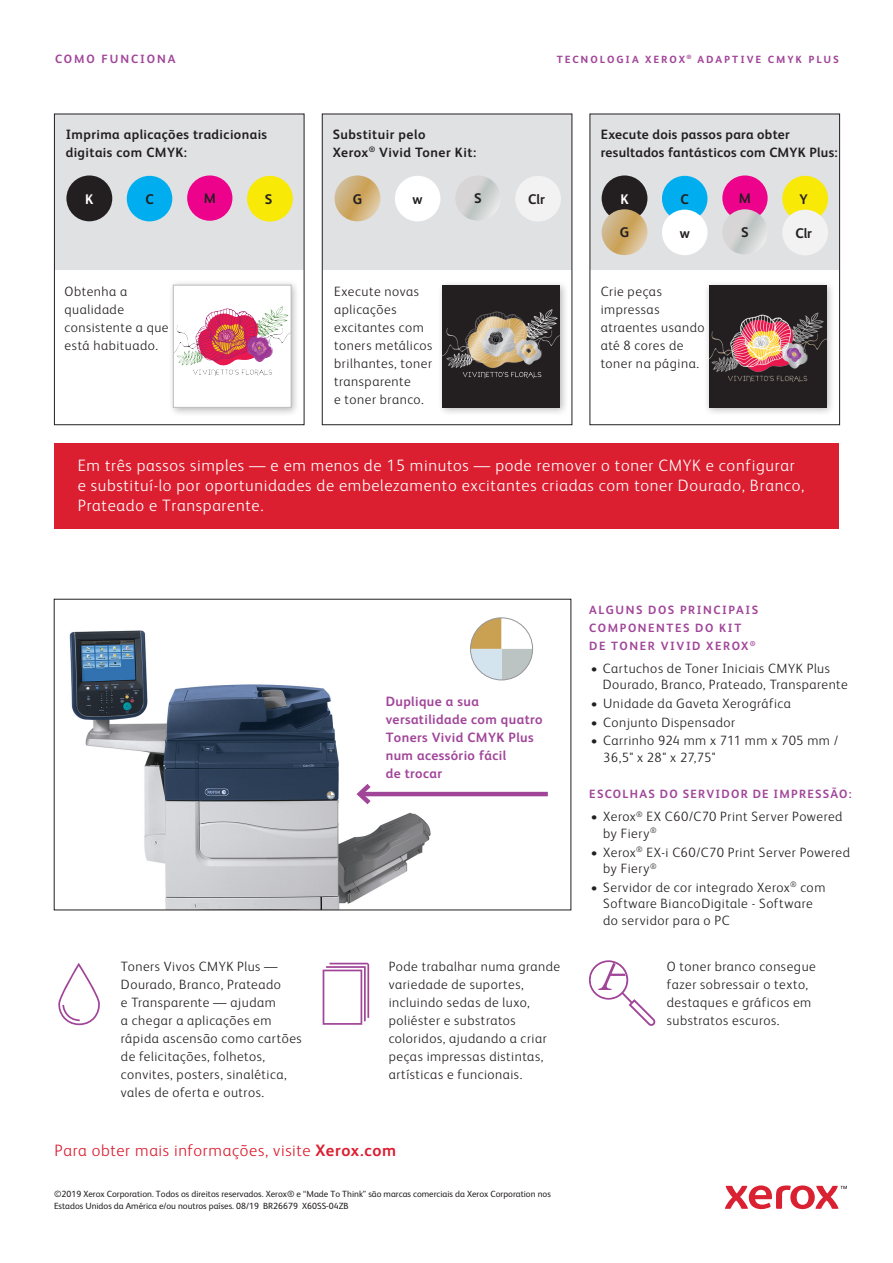
<style>
.page{position:relative;width:893px;height:1263px;background:#fff}
.page>*{position:absolute;margin:0;border:0;box-sizing:border-box;transform-origin:0 0}
.Call_to_action{font:300 16.5px/19.8px "Xerox Sans";letter-spacing:.04em;color:#fff}
.Call_to_action-2{font:300 16.5px "Xerox Sans";letter-spacing:.035em;color:#db1e30}
.Body_Text_7_10{font:700 13.95px "Xerox Sans";color:#231f20}
.Body_Text_7_10-2{font:700 13.95px "Xerox Sans";color:#fff}
.Body_Subhead{font:300 13.5px/18px "Xerox Sans";letter-spacing:.04em;color:#231f20}
.Body_Text{font:300 13.5px/16.5px "Xerox Sans";letter-spacing:.04em;color:#231f20}
.Body_Subhead-2{font:700 13.5px/18px "Xerox Sans";letter-spacing:.03em;color:#231f20}
.Body_Subhead-3{font:700 13.5px/18px "Xerox Sans";letter-spacing:.03em;color:#a14599}
.Body_Subhead-4{font:700 12px/18px "Xerox Sans";letter-spacing:.13em;color:#a14599}
.Page_Header{font:700 12px "Xerox Sans Expert";letter-spacing:.16em;color:#a14599}
.Body_Subhead-5{font:700 12px "Xerox Sans";letter-spacing:.105em;color:#a14599}
.Body_Subhead-6{font:700 12px "Xerox Sans";letter-spacing:.165em;color:#a14599}
.Legal{font:9px/12px "Xerox Sans";color:#231f20}
.s1{font-weight:700}
</style>
<div class="page">
<img style="left:69px;top:617px;width:449px;height:291px">
<div style="left:590px;top:114px;width:250px;height:155px;background:#e0e1e3"></div>
<div style="left:782px;top:176px;width:46px;height:46px;background:#f8e906;border-radius:50%"></div>
<div style="left:722px;top:175px;width:46px;height:46px;background:#ed028c;border-radius:50%"></div>
<div style="left:602px;top:175px;width:45px;height:46px;background:#231f20;border-radius:50%"></div>
<div style="left:662px;top:176px;width:45px;height:45px;background:#00aeef;border-radius:50%"></div>
<div style="left:54px;top:443px;width:785px;height:86px;background:#db1e30"></div>
<div style="left:322px;top:114px;width:250px;height:155px;background:#e0e1e3"></div>
<div style="left:54px;top:114px;width:250px;height:155px;background:#e0e1e3"></div>
<div style="left:703px;top:280px;width:133px;height:136px;background:#231f20;opacity:.3"></div>
<div style="left:709px;top:285px;width:117px;height:122px;background:#231f20"></div>
<img style="left:709px;top:312px;width:117px;height:69px">
<div style="left:437px;top:280px;width:132px;height:136px;background:#231f20;opacity:.3"></div>
<div style="left:442px;top:285px;width:118px;height:122px;background:#231f20"></div>
<img style="left:442px;top:309px;width:118px;height:70px">
<div style="left:168px;top:280px;width:132px;height:137px;background:#231f20;opacity:.3"></div>
<div style="left:173px;top:285px;width:118px;height:122px;background:#fff"></div>
<img style="left:175px;top:307px;width:114px;height:69px">
<div style="left:173px;top:285px;width:118px;height:123px;border:1px solid #babbbe"></div>
<div style="left:515px;top:176px;width:46px;height:46px;background:#f2f2f2;border-radius:50%"></div>
<div style="left:782px;top:210px;width:46px;height:45px;background:#f2f2f2;border-radius:50%"></div>
<svg style="left:455px;top:175px;width:46px;height:46px"></svg>
<svg style="left:722px;top:209px;width:46px;height:46px"></svg>
<svg style="left:335px;top:175px;width:45px;height:46px;background:#d0b077"></svg>
<svg style="left:602px;top:209px;width:45px;height:46px;background:#cfaf76"></svg>
<div style="left:395px;top:176px;width:45px;height:45px;background:#fff;border-radius:50%"></div>
<div style="left:662px;top:210px;width:45px;height:45px;background:#fff;border-radius:50%"></div>
<div style="left:247px;top:176px;width:46px;height:46px;background:#f8e906;border-radius:50%"></div>
<div style="left:187px;top:175px;width:45px;height:46px;background:#ed028c;border-radius:50%"></div>
<div style="left:66px;top:175px;width:46px;height:46px;background:#231f20;border-radius:50%"></div>
<div style="left:127px;top:176px;width:45px;height:45px;background:#00aeef;border-radius:50%"></div>
<svg style="left:58px;top:963px;width:42px;height:62px"></svg>
<svg style="left:323px;top:963px;width:46px;height:62px"></svg>
<svg style="left:589px;top:960px;width:66px;height:66px"></svg>
<svg style="left:470px;top:618px;width:63px;height:62px"></svg>
<div style="left:470px;top:618px;width:63px;height:62px;border:1px solid #939598;border-radius:50%"></div>
<svg style="left:327px;top:791px;width:7px;height:8px"></svg>
<div style="left:327px;top:791px;width:7px;height:8px;border:1px solid #939598;border-radius:50%"></div>
<hr style="left:360px;top:792px;width:188px;height:4px;background:#a14599">
<svg style="left:353px;top:779px;width:22px;height:30px"></svg>
<div style="left:54px;top:114px;width:250px;height:311px;border:1px solid #231f20"></div>
<div style="left:322px;top:114px;width:250px;height:311px;border:1px solid #231f20"></div>
<svg style="left:725px;top:1185px;width:122px;height:24px"></svg>
<div style="left:590px;top:114px;width:250px;height:311px;border:1px solid #231f20"></div>
<p class="Body_Subhead-6" style="left:55px;top:51px;width:122px">COMO FUNCIONA</p>
<p class="Page_Header" style="left:557px;top:55px;width:284px">TECNOLOGIA XEROX<sup>®</sup> ADAPTIVE CMYK PLUS</p>
<p class="Body_Subhead-2" style="left:66px;top:125px;width:203px">Imprima aplicações tradicionais digitais com CMYK:</p>
<p class="Body_Subhead-2" style="left:333px;top:125px;width:145px">Substituir pelo<br>Xerox<sup>®</sup> Vivid Toner Kit:</p>
<p class="Body_Subhead-2" style="left:601px;top:125px;width:239px">Execute dois passos para obter resultados fantásticos com CMYK Plus:</p>
<p class="Body_Text_7_10" style="left:528px;top:190px;width:18px">Clr</p>
<p class="Body_Text_7_10" style="left:795px;top:223px;width:18px">Clr</p>
<p class="Body_Text_7_10" style="left:474px;top:189px;width:9px">S</p>
<p class="Body_Text_7_10-2" style="left:85px;top:189px;width:10px">K</p>
<p class="Body_Text_7_10" style="left:145px;top:189px;width:10px">C</p>
<p class="Body_Text_7_10" style="left:204px;top:189px;width:14px">M</p>
<p class="Body_Text_7_10" style="left:265px;top:190px;width:9px">S</p>
<p class="Body_Text_7_10-2" style="left:620px;top:189px;width:10px">K</p>
<p class="Body_Text_7_10" style="left:681px;top:189px;width:10px">C</p>
<p class="Body_Text_7_10" style="left:739px;top:189px;width:14px">M</p>
<p class="Body_Text_7_10" style="left:800px;top:190px;width:10px">Y</p>
<p class="Body_Text_7_10" style="left:353px;top:189px;width:11px">G</p>
<p class="Body_Text_7_10" style="left:413px;top:189px;width:12px">w</p>
<p class="Body_Text_7_10" style="left:741px;top:223px;width:9px">S</p>
<p class="Body_Text_7_10" style="left:620px;top:223px;width:11px">G</p>
<p class="Body_Text_7_10" style="left:680px;top:223px;width:12px">w</p>
<p class="Body_Subhead" style="left:65px;top:281px;width:106px">Obtenha a qualidade consistente a que está habituado.</p>
<p class="Body_Subhead" style="left:334px;top:281px;width:100px">Execute novas aplicações excitantes com toners metálicos brilhantes, toner transparente<br>e toner branco.</p>
<p class="Body_Subhead" style="left:601px;top:281px;width:106px">Crie peças impressas atraentes usando até 8 cores de toner na página.</p>
<p class="Call_to_action" style="left:78px;top:455px;width:728px">Em três passos simples — e em menos de 15 minutos — pode remover o toner CMYK e configurar e substituí-lo por oportunidades de embelezamento excitantes criadas com toner Dourado, Branco,<br>Prateado e Transparente.</p>
<p class="Body_Subhead" style="left:121px;top:957px;width:182px">Toners Vivos CMYK Plus —<br>Dourado, Branco, Prateado<br>e Transparente — ajudam<br>a chegar a aplicações em rápida ascensão como cartões de felicitações, folhetos, convites, posters, sinalética, vales de oferta e outros.</p>
<p class="Body_Subhead-3" style="left:386px;top:692px;width:158px">Duplique a sua versatilidade com quatro<br>Toners Vivid CMYK Plus num acessório fácil<br>de trocar</p>
<p class="Body_Subhead-4" style="left:589px;top:600px;width:171px">ALGUNS DOS PRINCIPAIS<br>COMPONENTES DO KIT<br>DE TONER VIVID XEROX<sup>®</sup></p>
<p class="Body_Text" style="left:603px;top:659px;width:246px;text-indent:-12px">• Cartuchos de Toner Iniciais CMYK Plus<br>Dourado, Branco, Prateado, Transparente</p>
<p class="Body_Text" style="left:591px;top:694px;width:202px">• Unidade da Gaveta Xerográfica</p>
<p class="Body_Text" style="left:591px;top:713px;width:146px">• Conjunto Dispensador</p>
<p class="Body_Text" style="left:603px;top:732px;width:236px;text-indent:-12px">• Carrinho 924 mm x 711 mm x 705 mm /<br>36,5" x 28" x 27,75"</p>
<p class="Body_Subhead-5" style="left:589px;top:786px;width:264px">ESCOLHAS DO SERVIDOR DE IMPRESSÃO:</p>
<p class="Body_Text" style="left:603px;top:808px;width:241px;text-indent:-12px">• Xerox<sup>®</sup> EX C60/C70 Print Server Powered by Fiery<sup>®</sup></p>
<p class="Body_Text" style="left:603px;top:843px;width:248px;text-indent:-12px">• Xerox<sup>®</sup> EX-i C60/C70 Print Server Powered by Fiery<sup>®</sup></p>
<p class="Body_Text" style="left:603px;top:878px;width:224px;text-indent:-12px">• Servidor de cor integrado Xerox<sup>®</sup> com<br>Software BiancoDigitale - Software do servidor para o PC</p>
<p class="Body_Subhead" style="left:389px;top:957px;width:173px">Pode trabalhar numa grande variedade de suportes, incluindo sedas de luxo, poliéster e substratos coloridos, ajudando a criar peças impressas distintas, artísticas e funcionais.</p>
<p class="Body_Subhead" style="left:667px;top:957px;width:151px">O toner branco consegue fazer sobressair o texto, destaques e gráficos em substratos escuros.</p>
<p class="Call_to_action-2" style="left:55px;top:1139px;width:343px">Para obter mais informações, visite <span class="s1">Xerox.com</span></p>
<p class="Legal" style="left:54px;top:1187px;width:498px">©2019 Xerox Corporation. Todos os direitos reservados. Xerox® e “Made To Think” são marcas comerciais da Xerox Corporation nos<br>Estados Unidos da América e/ou noutros países. 08/19 BR26679 X60SS-04ZB</p>
</div>
